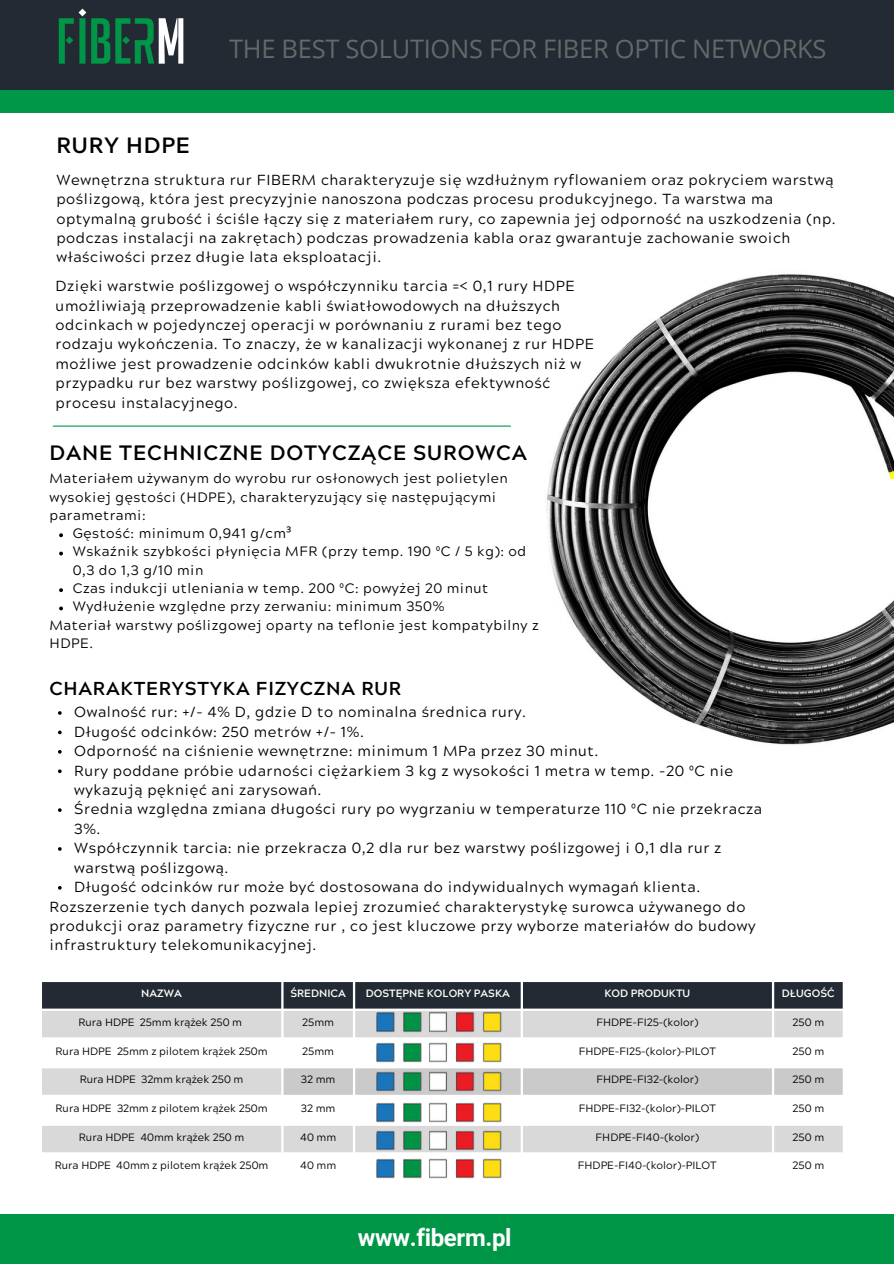
<style>
.page{position:relative;width:894px;height:1264px;background:#fff}
.page>*{position:absolute;margin:0;border:0;box-sizing:border-box;transform-origin:0 0}
.t1{font:25.5px "Open Sans";letter-spacing:-.01em;color:#66686a}
.t2{font:700 24px "Roboto";letter-spacing:-.015em;color:#fff}
.t3{font:700 22.05px "Acherus Grotesque";letter-spacing:.04em;color:#000}
.t4{font:700 20.85px "Acherus Grotesque";letter-spacing:.04em;color:#000}
.t5{font:700 18.75px "Acherus Grotesque";letter-spacing:.04em;color:#000}
.t6{font:14.55px/19.4px "Acherus Grotesque";letter-spacing:.04em;color:#000}
.t7{font:13.65px/18.3px "Acherus Grotesque";letter-spacing:.04em;color:#000}
.t8{font:10.65px "Acherus Grotesque";color:#000}
.t9{font:700 10.65px "Acherus Grotesque";color:#fff}
.s1{font-family:"Noto Sans"}
</style>
<div class="page">
<img style="left:546px;top:274px;width:347px;height:471px">
<hr style="left:53px;top:425px;width:457px;height:1px;background:#009846">
<svg style="left:59px;top:533px;width:4px;height:4px"></svg>
<svg style="left:59px;top:551px;width:4px;height:4px"></svg>
<svg style="left:59px;top:588px;width:4px;height:4px"></svg>
<svg style="left:59px;top:606px;width:4px;height:4px"></svg>
<svg style="left:58px;top:711px;width:4px;height:3px"></svg>
<svg style="left:58px;top:730px;width:4px;height:4px"></svg>
<svg style="left:58px;top:750px;width:4px;height:3px"></svg>
<svg style="left:58px;top:769px;width:4px;height:4px"></svg>
<svg style="left:58px;top:808px;width:4px;height:4px"></svg>
<svg style="left:58px;top:847px;width:4px;height:3px"></svg>
<svg style="left:58px;top:886px;width:4px;height:3px"></svg>
<div style="left:42px;top:982px;width:800px;height:26px;background:#242a33"></div>
<div style="left:42px;top:1011px;width:800px;height:27px;background:#d9d9d9"></div>
<svg style="left:42px;top:1062px;width:800px;height:117px"></svg>
<div style="left:283px;top:1068px;width:559px;height:26px;background:#cacaca"></div>
<img style="left:373px;top:1011px;width:129px;height:21px">
<img style="left:373px;top:1071px;width:129px;height:20px">
<img style="left:373px;top:1130px;width:129px;height:20px">
<img style="left:376px;top:1042px;width:126px;height:20px">
<img style="left:373px;top:1102px;width:129px;height:20px">
<img style="left:373px;top:1158px;width:129px;height:20px">
<div style="left:0;top:0;width:893px;height:92px;background:#242a33"></div>
<div style="left:1px;top:91px;width:892px;height:22px;background:#009848"></div>
<svg style="left:59px;top:9px;width:124px;height:55px"></svg>
<div style="left:0;top:1214px;width:893px;height:49px;background:#009647"></div>
<p class="t3" style="left:56px;top:136px;width:135px">RURY HDPE</p>
<p class="t1" style="left:229px;top:31px;width:598px">THE BEST SOLUTIONS FOR FIBER OPTIC NETWORKS</p>
<h1 class="t6" style="left:56px;top:172px;width:780px">Wewnętrzna struktura rur FIBERM charakteryzuje się wzdłużnym ryflowaniem oraz pokryciem warstwą poślizgową, która jest precyzyjnie nanoszona podczas procesu produkcyjnego. Ta warstwa ma optymalną grubość i ściśle łączy się z materiałem rury, co zapewnia jej odporność na uszkodzenia (np. podczas instalacji na zakrętach) podczas prowadzenia kabla oraz gwarantuje zachowanie swoich właściwości przez długie lata eksploatacji.</h1>
<h3 class="t6" style="left:56px;top:278px;width:539px">Dzięki warstwie poślizgowej o współczynniku tarcia =&lt; 0,1 rury HDPE umożliwiają przeprowadzenie kabli światłowodowych na dłuższych odcinkach w pojedynczej operacji w porównaniu z rurami bez tego rodzaju wykończenia. To znaczy, że w kanalizacji wykonanej z rur HDPE możliwe jest prowadzenie odcinków kabli dwukrotnie dłuższych niż w przypadku rur bez warstwy poślizgowej, co zwiększa efektywność procesu instalacyjnego.</h3>
<p class="t4" style="left:49px;top:444px;width:479px">DANE TECHNICZNE DOTYCZĄCE SUROWCA</p>
<p class="t7" style="left:49px;top:471px;width:459px">Materiałem używanym do wyrobu rur osłonowych jest polietylen wysokiej gęstości (HDPE), charakteryzujący się następującymi parametrami:</p>
<p class="t7" style="left:73px;top:526px;width:220px">Gęstość: minimum 0,941 g/cm<span class="s1">³</span></p>
<p class="t7" style="left:73px;top:544px;width:455px">Wskaźnik szybkości płynięcia MFR (przy temp. 190 ºC / 5 kg): od<br>0,3 do 1,3 g/10 min</p>
<p class="t7" style="left:73px;top:581px;width:417px">Czas indukcji utleniania w temp. 200 ºC: powyżej 20 minut</p>
<p class="t7" style="left:73px;top:599px;width:373px">Wydłużenie względne przy zerwaniu: minimum 350%</p>
<p class="t7" style="left:49px;top:617px;width:490px">Materiał warstwy poślizgowej oparty na teflonie jest kompatybilny z<br>HDPE.</p>
<p class="t5" style="left:49px;top:681px;width:353px">CHARAKTERYSTYKA FIZYCZNA RUR</p>
<p class="t6" style="left:74px;top:704px;width:453px">Owalność rur: +/- 4% D, gdzie D to nominalna średnica rury.</p>
<p class="t6" style="left:74px;top:724px;width:291px">Długość odcinków: 250 metrów +/- 1%.</p>
<h4 class="t6" style="left:74px;top:743px;width:525px">Odporność na ciśnienie wewnętrzne: minimum 1 MPa przez 30 minut.</h4>
<p class="t6" style="left:74px;top:762px;width:660px">Rury poddane próbie udarności ciężarkiem 3 kg z wysokości 1 metra w temp. -20 ºC nie wykazują pęknięć ani zarysowań.</p>
<p class="t6" style="left:74px;top:801px;width:689px">Średnia względna zmiana długości rury po wygrzaniu w temperaturze 110 ºC nie przekracza<br>3%.</p>
<p class="t6" style="left:74px;top:840px;width:648px">Współczynnik tarcia: nie przekracza 0,2 dla rur bez warstwy poślizgowej i 0,1 dla rur z warstwą poślizgową.</p>
<p class="t6" style="left:74px;top:879px;width:627px">Długość odcinków rur może być dostosowana do indywidualnych wymagań klienta.</p>
<p class="t6" style="left:49px;top:898px;width:707px">Rozszerzenie tych danych pozwala lepiej zrozumieć charakterystykę surowca używanego do produkcji oraz parametry fizyczne rur , co jest kluczowe przy wyborze materiałów do budowy infrastruktury telekomunikacyjnej.</p>
<p class="t9" style="left:141px;top:988px;width:42px">NAZWA</p>
<p class="t9" style="left:290px;top:988px;width:57px">ŚREDNICA</p>
<p class="t9" style="left:365px;top:988px;width:146px">DOSTĘPNE KOLORY PASKA</p>
<p class="t9" style="left:604px;top:988px;width:87px">KOD PRODUKTU</p>
<p class="t9" style="left:781px;top:988px;width:55px">DŁUGOŚĆ</p>
<p class="t8" style="left:78px;top:1017px;width:165px">Rura HDPE 25mm krążek 250 m</p>
<p class="t8" style="left:302px;top:1017px;width:33px">25mm</p>
<p class="t8" style="left:596px;top:1017px;width:103px">FHDPE-FI25-(kolor)</p>
<p class="t8" style="left:792px;top:1017px;width:33px">250 m</p>
<p class="t8" style="left:55px;top:1046px;width:213px">Rura HDPE 25mm z pilotem krążek 250m</p>
<p class="t8" style="left:302px;top:1046px;width:33px">25mm</p>
<p class="t8" style="left:578px;top:1046px;width:139px">FHDPE-FI25-(kolor)-PILOT</p>
<p class="t8" style="left:792px;top:1046px;width:33px">250 m</p>
<p class="t8" style="left:80px;top:1075px;width:165px">Rura HDPE 32mm krążek 250 m</p>
<p class="t8" style="left:301px;top:1075px;width:36px">32 mm</p>
<p class="t8" style="left:596px;top:1075px;width:103px">FHDPE-FI32-(kolor)</p>
<p class="t8" style="left:792px;top:1075px;width:33px">250 m</p>
<p class="t8" style="left:55px;top:1103px;width:213px">Rura HDPE 32mm z pilotem krążek 250m</p>
<p class="t8" style="left:301px;top:1103px;width:36px">32 mm</p>
<p class="t8" style="left:578px;top:1103px;width:139px">FHDPE-FI32-(kolor)-PILOT</p>
<p class="t8" style="left:792px;top:1103px;width:33px">250 m</p>
<p class="t8" style="left:79px;top:1132px;width:167px">Rura HDPE 40mm krążek 250 m</p>
<p class="t8" style="left:300px;top:1132px;width:37px">40 mm</p>
<p class="t8" style="left:595px;top:1132px;width:105px">FHDPE-FI40-(kolor)</p>
<p class="t8" style="left:792px;top:1132px;width:33px">250 m</p>
<p class="t8" style="left:55px;top:1161px;width:215px">Rura HDPE 40mm z pilotem krążek 250m</p>
<p class="t8" style="left:300px;top:1161px;width:37px">40 mm</p>
<p class="t8" style="left:577px;top:1161px;width:140px">FHDPE-FI40-(kolor)-PILOT</p>
<p class="t8" style="left:792px;top:1161px;width:33px">250 m</p>
<p class="t2" style="left:358px;top:1223px;width:155px">www.fiberm.pl</p>
</div>
